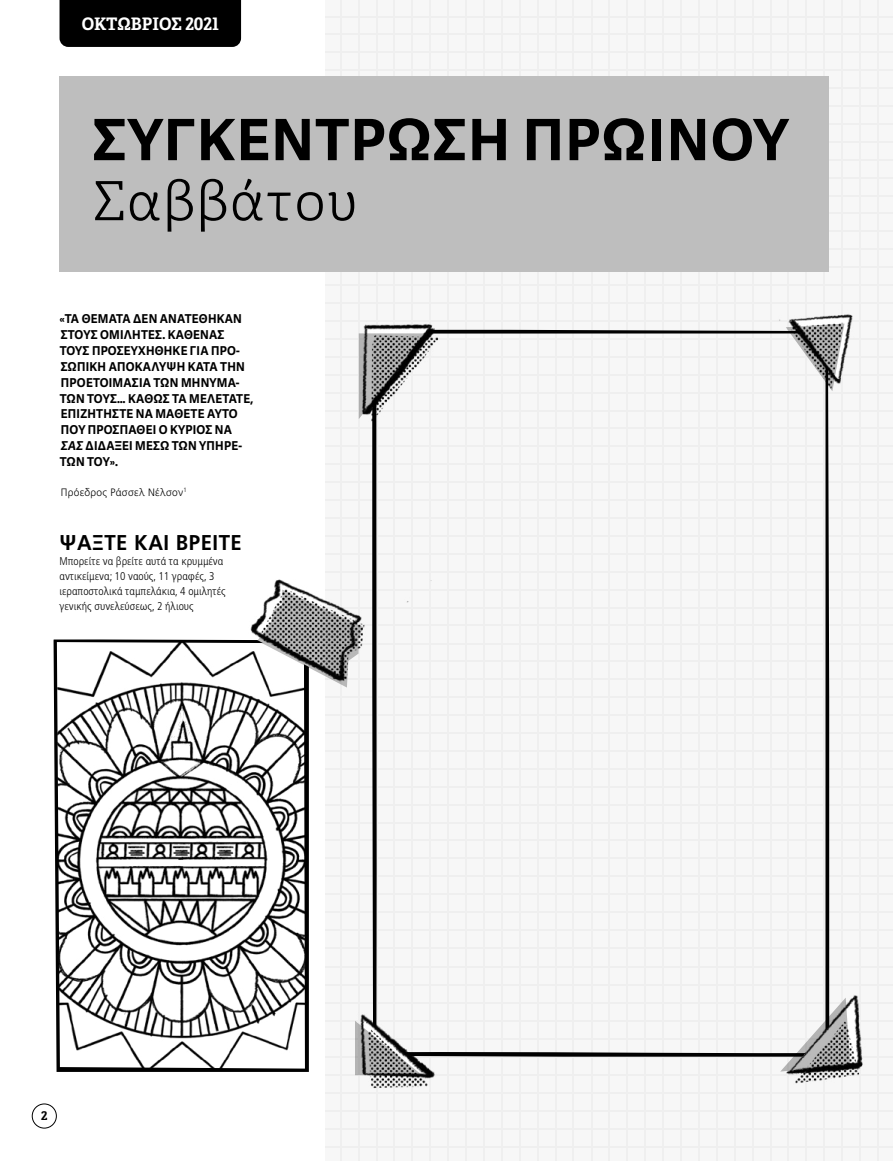
<style>
.page{position:relative;width:893px;height:1161px;background:#fff}
.page>*{position:absolute;margin:0;border:0;box-sizing:border-box;transform-origin:0 0}
.Art__Subhead_LANG{font:700 57px "Helamlds Lat";letter-spacing:.025em;color:#000}
.Art__Subhead_LANG-2{font:300 54px "Helam Slablds Lat";letter-spacing:.025em;color:#000}
.p1_title_figure_imag{font:700 21.45px "Frutigerlds Lat";letter-spacing:.025em;color:#000;scale:.95 1}
.Art__Subhead_Title_N{font:700 17.25px "Helam Slablds Lat";color:#fff;scale:.95 1}
.Sidebar_First_Para_L{font:700 12.3px/15.9px "Helamlds Lat";letter-spacing:.02em;color:#000;scale:.95 1}
.t1{font:700 12px "Helam Slablds Lat";color:#000}
.p1_figure_image_firs{font:300 condensed 11.25px/15px "Frutigerlds Lat";color:#000}
.Side_QT_Citation{font:300 10.65px "Frutigerlds Lat";letter-spacing:.025em;color:#000;scale:.95 1}
.s1{font-style:italic}
</style>
<div class="page">
<hr style="left:877px;top:0;width:2px;height:887px;background:#c5c5c5">
<hr style="left:859px;top:0;width:2px;height:887px;background:#c5c5c5">
<hr style="left:841px;top:0;width:2px;height:887px;background:#c5c5c5">
<hr style="left:823px;top:0;width:2px;height:887px;background:#c5c5c5">
<hr style="left:805px;top:0;width:2px;height:887px;background:#c5c5c5">
<hr style="left:787px;top:0;width:2px;height:887px;background:#c5c5c5">
<hr style="left:770px;top:0;width:1px;height:887px;background:#c5c5c5">
<hr style="left:752px;top:0;width:2px;height:887px;background:#c5c5c5">
<hr style="left:734px;top:0;width:2px;height:887px;background:#c5c5c5">
<hr style="left:716px;top:0;width:2px;height:887px;background:#c5c5c5">
<hr style="left:698px;top:0;width:2px;height:887px;background:#c5c5c5">
<hr style="left:680px;top:0;width:2px;height:887px;background:#c5c5c5">
<hr style="left:662px;top:0;width:2px;height:887px;background:#c5c5c5">
<hr style="left:644px;top:0;width:2px;height:887px;background:#c5c5c5">
<hr style="left:626px;top:0;width:2px;height:887px;background:#c5c5c5">
<hr style="left:608px;top:0;width:2px;height:887px;background:#c5c5c5">
<hr style="left:591px;top:0;width:1px;height:887px;background:#c5c5c5">
<hr style="left:573px;top:0;width:1px;height:887px;background:#c5c5c5">
<hr style="left:555px;top:0;width:1px;height:887px;background:#c5c5c5">
<hr style="left:537px;top:0;width:2px;height:887px;background:#c5c5c5">
<hr style="left:519px;top:0;width:2px;height:887px;background:#c5c5c5">
<hr style="left:501px;top:0;width:2px;height:887px;background:#c5c5c5">
<hr style="left:483px;top:0;width:2px;height:887px;background:#c5c5c5">
<hr style="left:465px;top:0;width:2px;height:887px;background:#c5c5c5">
<hr style="left:447px;top:0;width:2px;height:887px;background:#c5c5c5">
<hr style="left:429px;top:0;width:2px;height:887px;background:#c5c5c5">
<hr style="left:411px;top:0;width:2px;height:887px;background:#c5c5c5">
<hr style="left:393px;top:0;width:2px;height:887px;background:#c5c5c5">
<hr style="left:376px;top:0;width:1px;height:887px;background:#c5c5c5">
<hr style="left:358px;top:0;width:2px;height:887px;background:#c5c5c5">
<hr style="left:340px;top:0;width:2px;height:887px;background:#c5c5c5">
<img style="left:31px;top:4px;width:862px;height:1157px">
<svg style="left:359px;top:327px;width:72px;height:92px"></svg>
<svg style="left:786px;top:318px;width:64px;height:73px"></svg>
<svg style="left:355px;top:1018px;width:76px;height:57px"></svg>
<svg style="left:780px;top:997px;width:79px;height:74px"></svg>
<img style="left:54px;top:641px;width:252px;height:428px">
<div style="left:32px;top:1103px;width:25px;height:25px;border:1px solid #000;border-radius:50%"></div>
<div style="left:60px;top:0;width:181px;height:47px;background:#000"></div>
<p class="Art__Subhead_Title_N" style="left:82px;top:10px;width:146px">ΟΚΤΏΒΡΙΟΣ 2021</p>
<p class="Art__Subhead_LANG" style="left:93px;top:93px;width:658px">ΣΥΓΚΈΝΤΡΩΣΗ ΠΡΩΙΝΟΎ</p>
<p class="Art__Subhead_LANG-2" style="left:93px;top:159px;width:266px">Σαββάτου</p>
<p class="Sidebar_First_Para_L" style="left:60px;top:311px;width:205px">«ΤΑ ΘΈΜΑΤΑ ΔΕΝ ΑΝΑΤΈΘΗΚΑΝ<br>ΣΤΟΥΣ ΟΜΙΛΗΤΈΣ. ΚΑΘΈΝΑΣ<br>ΤΟΥΣ ΠΡΟΣΕΥΧΉΘΗΚΕ ΓΙΑ ΠΡΟ-<br>ΣΩΠΙΚΉ ΑΠΟΚΆΛΥΨΗ ΚΑΤΆ ΤΗΝ<br>ΠΡΟΕΤΟΙ ΜΑΣΊΑ ΤΩΝ ΜΗΝΥΜΆ-<br>ΤΩΝ ΤΟΥΣ… ΚΑΘΏΣ ΤΑ ΜΕΛΕΤΆΤΕ,<br>ΕΠΙΖΗΤΉΣΤΕ ΝΑ ΜΆΘΕΤΕ ΑΥΤΌ<br>ΠΟΥ ΠΡΟΣΠΑΘΕΊ Ο ΚΎΡΙΟΣ ΝΑ<br><span class="s1">ΣΑΣ</span> ΔΙΔΆΞΕΙ ΜΈΣΩ ΤΩΝ ΥΠΗΡΕ-<br>ΤΏΝ ΤΟΥ».</p>
<p class="Side_QT_Citation" style="left:61px;top:484px;width:134px">Πρόεδρος Ράσσελ Νέλσον<sup>1</sup></p>
<p class="p1_title_figure_imag" style="left:60px;top:526px;width:193px">ΨΆΞΤΕ ΚΑΙ ΒΡΕΊΤΕ</p>
<p class="p1_figure_image_firs" style="left:60px;top:553px;width:168px">Μπορείτε να βρείτε αυτά τα κρυμμένα αντικείμενα; 10 ναούς, 11 γραφές, 3 ιεραποστολικά ταμπελάκια, 4 ομιλητές γενικής συνελεύσεως, 2 ήλιους</p>
<p class="t1" style="left:41px;top:1105px;width:8px">2</p>
</div>
